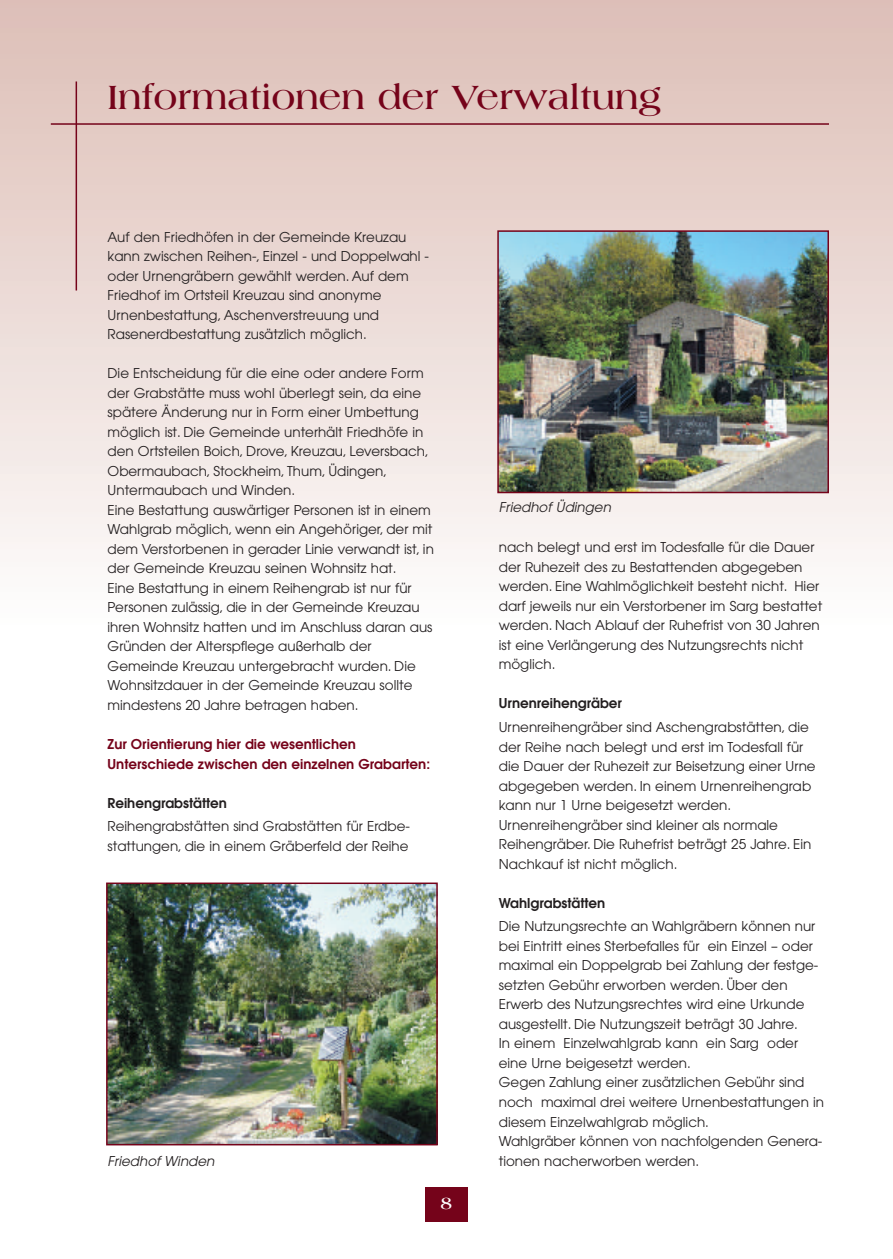
<style>
.page{position:relative;width:893px;height:1259px;background:#fff}
.page>*{position:absolute;margin:0;border:0;box-sizing:border-box;transform-origin:0 0}
.t1{font:700 36px "Americana";color:#75031a}
.t2{font:700 18px "Americana";color:#fff}
.t3{font:13.5px/19.5px "Avant Garde";color:#231f20}
.t4{font:600 13.5px/19.5px "Avant Garde";color:#75031a}
.t5{font:600 13.5px "Avant Garde";color:#231f20}
.t6{font:italic 13.5px "Avant Garde";color:#231f20}
</style>
<div class="page">
<div style="left:0;top:0;width:892px;height:626px;background:linear-gradient(to bottom,#dcbdb6,#fdfcfc)"></div>
<hr style="left:51px;top:123px;width:778px;height:2px;background:#75031a">
<hr style="left:76px;top:81px;width:1px;height:209px;background:#75031a">
<div style="left:425px;top:1187px;width:43px;height:34px;background:#75031a"></div>
<img style="left:109px;top:885px;width:326px;height:257px">
<div style="left:106px;top:882px;width:332px;height:263px;border:2px solid #75031a"></div>
<img style="left:500px;top:233px;width:326px;height:257px">
<div style="left:497px;top:230px;width:332px;height:263px;border:2px solid #75031a"></div>
<h1 class="t1" style="left:108px;top:83px;width:555px">Informationen der Verwaltung</h1>
<p class="t3" style="left:108px;top:228px;width:323px">Auf den Friedhöfen in der Gemeinde Kreuzau kann zwischen Reihen-, Einzel - und Doppelwahl - oder Urnengräbern gewählt werden. Auf dem Friedhof im Ortsteil Kreuzau sind anonyme Urnenbestattung, Aschenverstreuung und Rasenerdbestattung zusätzlich möglich.</p>
<p class="t3" style="left:108px;top:365px;width:328px">Die Entscheidung für die eine oder andere Form der Grabstätte muss wohl überlegt sein, da eine spätere Änderung nur in Form einer Umbettung möglich ist. Die Gemeinde unterhält Friedhöfe in den Ortsteilen Boich, Drove, Kreuzau, Leversbach, Obermaubach, Stockheim, Thum, Üdingen, Untermaubach und Winden.<br>Eine Bestattung auswärtiger Personen ist in einem Wahlgrab möglich, wenn ein Angehöriger, der mit dem Verstorbenen in gerader Linie verwandt ist, in der Gemeinde Kreuzau seinen Wohnsitz hat.<br>Eine Bestattung in einem Reihengrab ist nur für Personen zulässig, die in der Gemeinde Kreuzau ihren Wohnsitz hatten und im Anschluss daran aus Gründen der Alterspflege außerhalb der Gemeinde Kreuzau untergebracht wurden. Die Wohnsitzdauer in der Gemeinde Kreuzau sollte mindestens 20 Jahre betragen haben.</p>
<p class="t4" style="left:108px;top:735px;width:324px">Zur Orientierung hier die wesentlichen<br>Unterschiede zwischen den einzelnen Grabarten:</p>
<p class="t5" style="left:108px;top:797px;width:121px">Reihengrabstätten</p>
<p class="t3" style="left:108px;top:818px;width:304px">Reihengrabstätten sind Grabstätten für Erdbe&shy;stattungen, die in einem Gräberfeld der Reihe</p>
<p class="t6" style="left:499px;top:502px;width:114px">Friedhof Üdingen</p>
<p class="t3" style="left:499px;top:539px;width:325px">nach belegt und erst im Todesfalle für die Dauer der Ruhezeit des zu Bestattenden abgegeben werden. Eine Wahlmöglichkeit besteht nicht. Hier darf jeweils nur ein Verstorbener im Sarg bestattet werden. Nach Ablauf der Ruhefrist von 30 Jahren ist eine Verlängerung des Nutzungsrechts nicht möglich.</p>
<p class="t5" style="left:499px;top:698px;width:125px">Urnenreihengräber</p>
<p class="t3" style="left:499px;top:718px;width:318px">Urnenreihengräber sind Aschengrabstätten, die der Reihe nach belegt und erst im Todesfall für die Dauer der Ruhezeit zur Beisetzung einer Urne abgegeben werden. In einem Urnenreihengrab kann nur 1 Urne beigesetzt werden.<br>Urnenreihengräber sind kleiner als normale Reihengräber. Die Ruhefrist beträgt 25 Jahre. Ein Nachkauf ist nicht möglich.</p>
<p class="t5" style="left:499px;top:897px;width:108px">Wahlgrabstätten</p>
<p class="t3" style="left:499px;top:918px;width:327px">Die Nutzungsrechte an Wahlgräbern können nur bei Eintritt eines Sterbefalles für ein Einzel – oder maximal ein Doppelgrab bei Zahlung der festge&shy;setzten Gebühr erworben werden. Über den Erwerb des Nutzungsrechtes wird eine Urkunde ausgestellt. Die Nutzungszeit beträgt 30 Jahre.<br>In einem Einzelwahlgrab kann ein Sarg oder eine Urne beigesetzt werden.<br>Gegen Zahlung einer zusätzlichen Gebühr sind noch maximal drei weitere Urnenbestattungen in diesem Einzelwahlgrab möglich.<br>Wahlgräber können von nachfolgenden Genera-</p>
<p class="t6" style="left:108px;top:1155px;width:108px">Friedhof Winden</p>
<p class="t3" style="left:499px;top:1152px;width:202px">tionen nacherworben werden.</p>
<h2 class="t2" style="left:440px;top:1196px;width:13px">8</h2>
</div>
